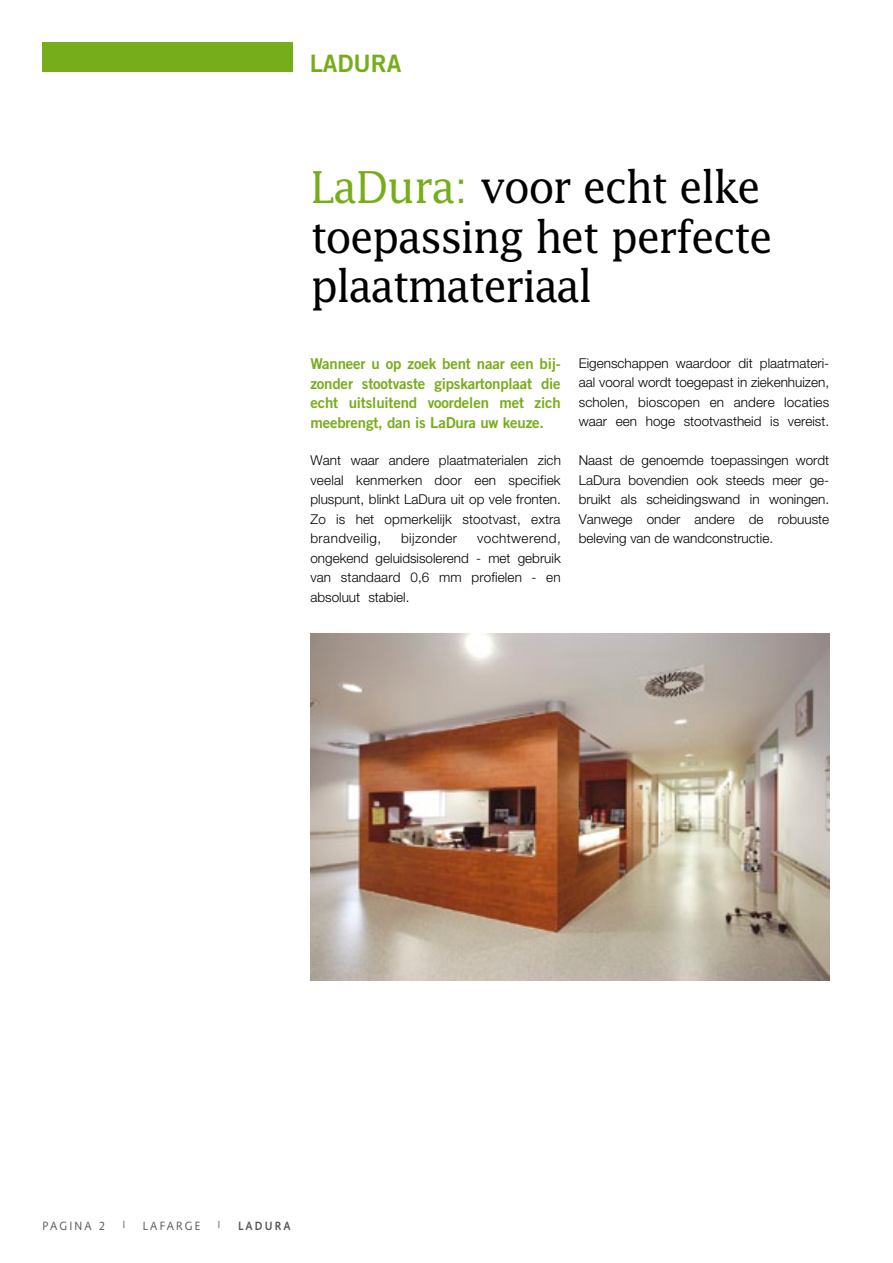
<style>
.page{position:relative;width:893px;height:1263px;background:#fff}
.page>*{position:absolute;margin:0;border:0;box-sizing:border-box;transform-origin:0 0}
.t1{font:44.1px/49.5px "Lucida";letter-spacing:-.045em;color:#000;scale:.95 1}
.t2{font:24px "Trade Gothic Bold Two";color:#76ad1b}
.t3{font:15px/19.5px "Trade Gothic Bold Two";letter-spacing:-.01em;color:#76ad1b;text-align:justify}
.t4{font:300 13.5px/19.5px "Helvetica Neue";color:#000;text-align:justify}
.t5{font:300 13.5px "Helvetica Neue";letter-spacing:.03em;color:#000}
.t6{font:12px "Syntax";letter-spacing:.2em;color:#57575a;scale:.9 1}
.t7{font:700 12px "Syntax";letter-spacing:.2em;color:#57575a;scale:.9 1}
.t8{font:9.6px "Syntax";color:#57575a;scale:1.12 1}
.s1{color:#76ad1b}
</style>
<div class="page">
<div style="left:43px;top:43px;width:250px;height:29px;background:#76ad1b"></div>
<img style="left:310px;top:634px;width:519px;height:347px">
<h2 class="t2" style="left:310px;top:49px;width:91px">LAdura</h2>
<h1 class="t1" style="left:310px;top:162px;width:488px"><span class="s1">LaDura:</span> voor echt elke toepassing het perfecte plaatmateriaal</h1>
<p class="t3" style="left:310px;top:354px;width:252px">Wanneer u op zoek bent naar een bij&shy;zonder stootvaste gipskartonplaat die echt uitsluitend voordelen met zich meebrengt, dan is LaDura uw keuze.</p>
<p class="t4" style="left:310px;top:450px;width:252px">Want waar andere plaatmaterialen zich veelal kenmerken door een specifiek pluspunt, blinkt LaDura uit op vele fronten.<br>Zo is het opmerkelijk stootvast, extra brandveilig,</p>
<p class="t4" style="left:310px;top:528px;width:252px;text-indent:167px">vochtwerend, ongekend geluidsisolerend - met gebruik van standaard 0,6 mm profielen - en absoluut stabiel.</p>
<p class="t5" style="left:401px;top:530px;width:58px">bijzonder</p>
<p class="t4" style="left:579px;top:353px;width:252px;text-align:left">Eigenschappen waardoor dit plaatmateri&shy;aal vooral wordt toegepast in ziekenhuizen, scholen, bioscopen en andere locaties waar een hoge stootvastheid is vereist.</p>
<p class="t4" style="left:579px;top:450px;width:252px">Naast de genoemde toepassingen wordt LaDura bovendien ook steeds meer ge&shy;bruikt als scheidingswand in woningen.<br>Vanwege onder andere de robuuste beleving van de wandconstructie.</p>
<p class="t6" style="left:43px;top:1218px;width:71px">PAGINA 2</p>
<p class="t8" style="left:123px;top:1219px;width:4px">|</p>
<p class="t6" style="left:143px;top:1218px;width:65px">LAFARGE</p>
<p class="t8" style="left:218px;top:1219px;width:4px">|</p>
<p class="t7" style="left:238px;top:1218px;width:60px">LADURA</p>
</div>
